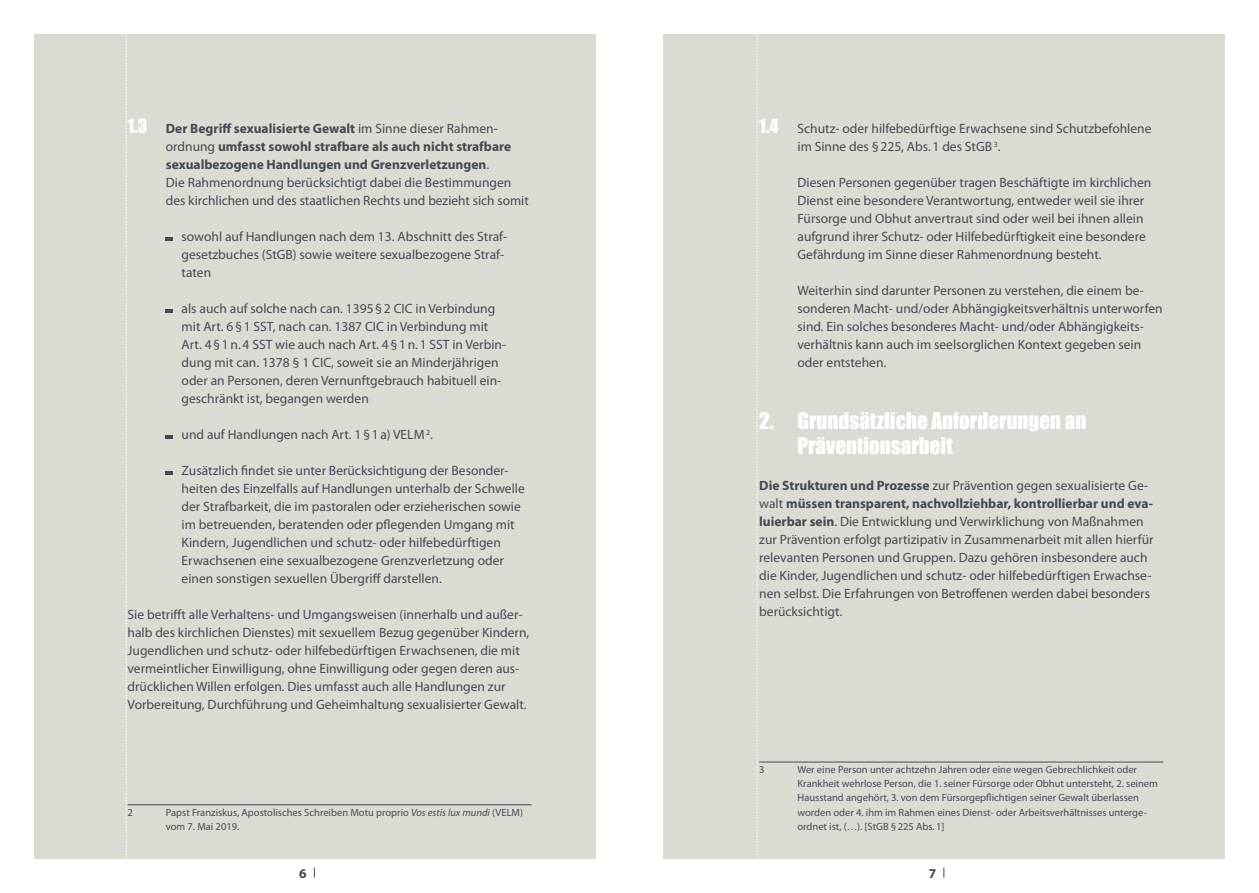
<style>
.page{position:relative;width:1259px;height:893px;background:#fff}
.page>*{position:absolute;margin:0;border:0;box-sizing:border-box;transform-origin:0 0}
.headline_impact_14{font:21px/25.2px "Impact";color:#fff}
.copy_myriad_10{font:13.5px/18px "Myriad Pro";color:#444a54}
.copy_myriad_10_einzu{font:13.5px/18px "Myriad Pro";color:#444a54}
.copy_myriad_10-2{font:700 13.5px/18px "Myriad Pro";color:#444a54}
.quellenangabe{font:10.5px/14.2px "Myriad Pro";color:#444a54}
.s1{font-family:"Impact";font-weight:400;font-size:18px;color:#fff}
.s2{font-weight:400}
.s3{font-family:"Impact";font-size:18px;color:#fff}
.s4{font-weight:700}
.s5{font-style:italic}
</style>
<div class="page">
<div style="left:34px;top:34px;width:561px;height:825px;background:#dcdbd3"></div>
<div style="left:663px;top:34px;width:562px;height:825px;background:#dcdbd3"></div>
<svg style="left:126px;top:35px;width:1px;height:823px"></svg>
<svg style="left:756px;top:35px;width:1px;height:823px"></svg>
<svg style="left:166px;top:237px;width:7px;height:4px"></svg>
<svg style="left:166px;top:309px;width:7px;height:4px"></svg>
<svg style="left:166px;top:435px;width:7px;height:4px"></svg>
<svg style="left:166px;top:471px;width:7px;height:4px"></svg>
<hr style="left:128px;top:804px;width:403px;height:1px;background:#444a54">
<hr style="left:759px;top:762px;width:404px;height:1px;background:#444a54">
<p class="copy_myriad_10-2" style="left:166px;top:119px;width:347px;text-indent:-38px"><span class="s1">1.3</span> Der Begriff sexualisierte Gewalt <span class="s2">im Sinne dieser Rahmen&shy;ordnung</span> umfasst sowohl strafbare als auch nicht strafbare sexualbezogene Handlungen und Grenzverletzungen<span class="s2">.</span></p>
<p class="copy_myriad_10" style="left:166px;top:174px;width:364px">Die Rahmenordnung berücksichtigt dabei die Bestimmungen des kirchlichen und des staatlichen Rechts und bezieht sich somit</p>
<p class="copy_myriad_10" style="left:182px;top:228px;width:327px">sowohl auf Handlungen nach dem 13. Abschnitt des Straf-</p>
<p class="copy_myriad_10" style="left:182px;top:246px;width:324px">gesetzbuches (StGB) sowie weitere sexualbezogene Straf-</p>
<p class="copy_myriad_10" style="left:182px;top:264px;width:31px">taten</p>
<p class="copy_myriad_10" style="left:182px;top:300px;width:315px">als auch auf solche nach can. 1395§2 CIC in Verbindung</p>
<p class="copy_myriad_10" style="left:182px;top:318px;width:326px">mit Art. 6§1 SST, nach can. 1387 CIC in Verbindung mit<br>Art. 4§1n.4 SST wie auch nach Art. 4§1n.1 SST in Verbin-</p>
<p class="copy_myriad_10" style="left:182px;top:354px;width:319px">dung mit can. 1378 § 1 CIC, soweit sie an Minderjährigen</p>
<p class="copy_myriad_10" style="left:182px;top:372px;width:321px">oder an Personen, deren Vernunftgebrauch habituell ein-</p>
<p class="copy_myriad_10" style="left:182px;top:390px;width:189px">geschränkt ist, begangen werden</p>
<p class="copy_myriad_10" style="left:182px;top:426px;width:253px">und auf Handlungen nach Art. 1§1a) VELM <sup>2</sup>.</p>
<p class="copy_myriad_10_einzu" style="left:182px;top:462px;width:345px">Zusätzlich findet sie unter Berücksichtigung der Besonder&shy;heiten des Einzelfalls auf Handlungen unterhalb der Schwelle der Strafbarkeit, die im pastoralen oder erzieherischen sowie im betreuenden, beratenden oder pflegenden Umgang mit Kindern, Jugendlichen und schutz- oder hilfebedürftigen</p>
<p class="copy_myriad_10_einzu" style="left:182px;top:552px;width:324px">Erwachsenen eine sexualbezogene Grenzverletzung oder einen sonstigen sexuellen Übergriff darstellen.</p>
<p class="copy_myriad_10" style="left:128px;top:606px;width:403px">Sie betrifft alle Verhaltens- und Umgangsweisen (innerhalb und außer&shy;halb des kirchlichen Dienstes) mit sexuellem Bezug gegenüber Kindern,<br>Jugendlichen und schutz- oder hilfebedürftigen Erwachsenen, die mit</p>
<p class="copy_myriad_10" style="left:128px;top:660px;width:400px">vermeintlicher Einwilligung, ohne Einwilligung oder gegen deren aus&shy;drücklichen Willen erfolgen. Dies umfasst auch alle Handlungen zur<br>Vorbereitung, Durchführung und Geheimhaltung sexualisierter Gewalt.</p>
<p class="copy_myriad_10" style="left:797px;top:120px;width:355px;text-indent:-38px"><span class="s3">1.4</span> Schutz- oder hilfebedürftige Erwachsene sind Schutzbefohlene im Sinne des §225, Abs.1 des StGB <sup>3</sup>.</p>
<p class="copy_myriad_10" style="left:797px;top:174px;width:355px">Diesen Personen gegenüber tragen Beschäftigte im kirchlichen Dienst eine besondere Verantwortung, entweder weil sie ihrer Fürsorge und Obhut anvertraut sind oder weil bei ihnen allein aufgrund ihrer Schutz- oder Hilfebedürftigkeit eine besondere Gefährdung im Sinne dieser Rahmenordnung besteht.</p>
<p class="copy_myriad_10" style="left:797px;top:282px;width:367px">Weiterhin sind darunter Personen zu verstehen, die einem be&shy;sonderen Macht- und/oder Abhängigkeitsverhältnis unterworfen sind. Ein solches besonderes Macht- und/oder Abhängigkeits&shy;verhältnis kann auch im seelsorglichen Kontext gegeben sein oder entstehen.</p>
<p class="headline_impact_14" style="left:797px;top:407px;width:290px;text-indent:-38px">2. Grundsätzliche Anforderungen an<br>Präventionsarbeit</p>
<p class="copy_myriad_10" style="left:759px;top:476px;width:396px"><span class="s4">Die Strukturen und Prozesse</span> zur Prävention gegen sexualisierte Ge&shy;walt <span class="s4">müssen transparent, nachvollziehbar, kontrollierbar und eva&shy;luierbar sein</span>. Die Entwicklung und Verwirklichung von Maßnahmen zur Prävention erfolgt partizipativ in Zusammenarbeit mit allen hierfür relevanten Personen und Gruppen. Dazu gehören insbesondere auch die Kinder, Jugendlichen und schutz- oder hilfebedürftigen Erwachse&shy;nen selbst. Die Erfahrungen von Betroffenen werden dabei besonders berücksichtigt.</p>
<p class="quellenangabe" style="left:759px;top:762px;width:7px">3</p>
<p class="quellenangabe" style="left:797px;top:762px;width:362px">Wer eine Person unter achtzehn Jahren oder eine wegen Gebrechlichkeit oder Krankheit wehrlose Person, die 1. seiner Fürsorge oder Obhut untersteht, 2. seinem Hausstand angehört, 3. von dem Fürsorgepflichtigen seiner Gewalt überlassen worden oder 4. ihm im Rahmen eines Dienst- oder Arbeitsverhältnisses unterge&shy;ordnet ist, (…). [StGB §225 Abs.1]</p>
<p class="quellenangabe" style="left:128px;top:805px;width:7px">2</p>
<p class="quellenangabe" style="left:166px;top:805px;width:359px">Papst Franziskus, Apostolisches Schreiben Motu proprio <span class="s5">Vos estis lux mundi</span> (VELM) vom 7. Mai 2019.</p>
<p class="copy_myriad_10-2" style="left:299px;top:864px;width:9px">6</p>
<p class="copy_myriad_10-2" style="left:928px;top:864px;width:9px">7</p>
</div>
